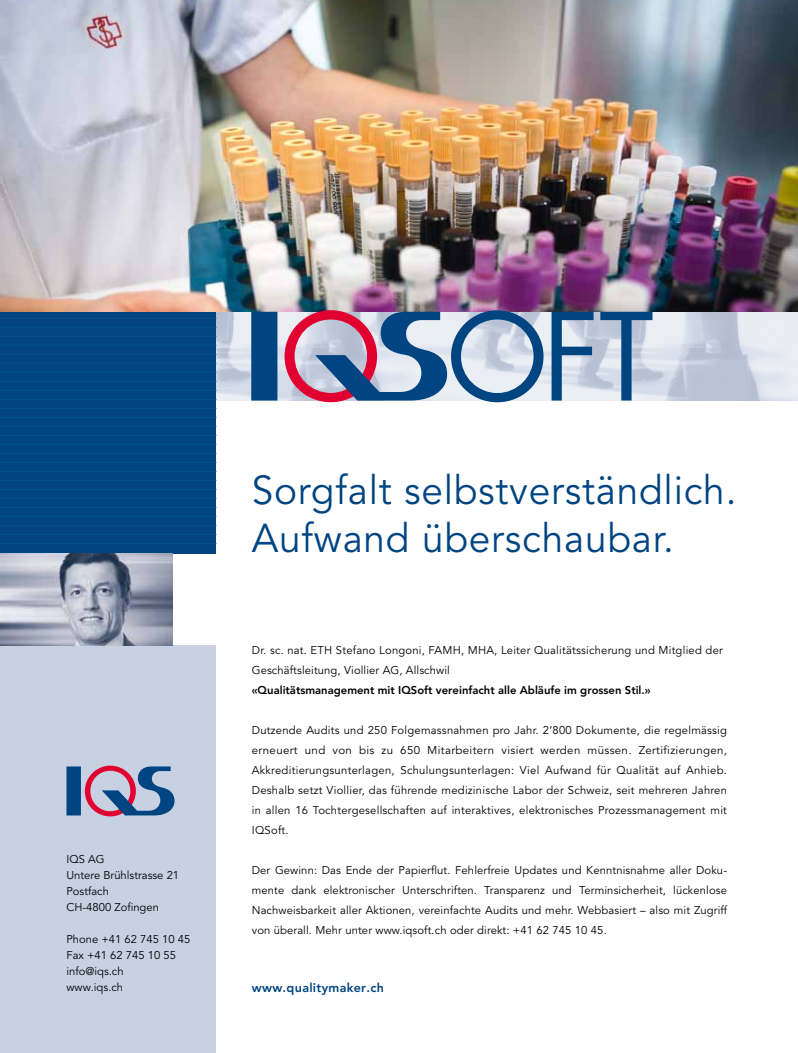
<style>
.page{position:relative;width:798px;height:1053px;background:#fff}
.page>*{position:absolute;margin:0;border:0;box-sizing:border-box;transform-origin:0 0}
.t1{font:40px/48px "Avenir";letter-spacing:.02em;color:#004481}
.t2{font:800 12.5px "Avenir";letter-spacing:.025em;color:#004481}
.t3{font:11.25px/20px "Avenir";letter-spacing:.01em;color:#000}
.t4{font:800 11.25px "Avenir";color:#000}
</style>
<div class="page">
<hr style="left:0;top:1052px;width:797px;height:1px;background:#000">
<hr style="left:797px;top:0;width:1px;height:1052px;background:#000">
<img style="left:0;top:0;width:797px;height:312px">
<div style="left:0;top:645px;width:216px;height:407px;background:#c7d1e2"></div>
<div style="left:66px;top:766px;width:15px;height:49px;background:#004481"></div>
<svg style="left:85px;top:765px;width:89px;height:51px"></svg>
<img style="left:216px;top:312px;width:581px;height:88px">
<svg style="left:551px;top:312px;width:42px;height:88px;background:#85a3c1"></svg>
<svg style="left:600px;top:312px;width:52px;height:88px;background:#97afc9"></svg>
<div style="left:251px;top:312px;width:26px;height:88px;background:#004481"></div>
<svg style="left:284px;top:310px;width:259px;height:92px;background:#9b9bb8"></svg>
<div style="left:0;top:312px;width:216px;height:241px;background:#004481"></div>
<hr style="left:0;top:318px;width:216px;height:1px;background:#00508a">
<hr style="left:0;top:327px;width:216px;height:1px;background:#00508a">
<hr style="left:0;top:336px;width:216px;height:1px;background:#00508a">
<hr style="left:0;top:345px;width:216px;height:1px;background:#00508a">
<hr style="left:0;top:354px;width:216px;height:1px;background:#00508a">
<hr style="left:0;top:363px;width:216px;height:1px;background:#00508a">
<hr style="left:0;top:372px;width:216px;height:1px;background:#00508a">
<hr style="left:0;top:381px;width:216px;height:1px;background:#00508a">
<hr style="left:0;top:390px;width:216px;height:1px;background:#00508a">
<hr style="left:0;top:399px;width:216px;height:1px;background:#00508a">
<hr style="left:0;top:408px;width:216px;height:1px;background:#00508a">
<hr style="left:0;top:417px;width:216px;height:1px;background:#00508a">
<hr style="left:0;top:426px;width:216px;height:1px;background:#00508a">
<hr style="left:0;top:435px;width:216px;height:1px;background:#00508a">
<hr style="left:0;top:444px;width:216px;height:1px;background:#00508a">
<hr style="left:0;top:453px;width:216px;height:1px;background:#00508a">
<hr style="left:0;top:462px;width:216px;height:1px;background:#00508a">
<hr style="left:0;top:471px;width:216px;height:1px;background:#00508a">
<hr style="left:0;top:480px;width:216px;height:1px;background:#00508a">
<hr style="left:0;top:489px;width:216px;height:1px;background:#00508a">
<hr style="left:0;top:498px;width:216px;height:1px;background:#00508a">
<hr style="left:0;top:507px;width:216px;height:1px;background:#00508a">
<hr style="left:0;top:516px;width:216px;height:1px;background:#00508a">
<hr style="left:0;top:525px;width:216px;height:1px;background:#00508a">
<hr style="left:0;top:534px;width:216px;height:1px;background:#00508a">
<hr style="left:0;top:543px;width:216px;height:1px;background:#00508a">
<img style="left:0;top:553px;width:172px;height:92px">
<p class="t3" style="left:66px;top:851px;width:114px;line-height:16px">IQS AG<br>Untere Brühlstrasse 21<br>Postfach<br>CH-4800 Zofingen</p>
<p class="t3" style="left:66px;top:931px;width:125px;line-height:16px">Phone +41 62 745 10 45<br>Fax +41 62 745 10 55 info@iqs.ch<br>www.iqs.ch</p>
<h1 class="t1" style="left:252px;top:467px;width:486px">Sorgfalt selbstverständlich.<br>Aufwand überschaubar.</h1>
<p class="t3" style="left:252px;top:640px;width:472px">Dr. sc. nat. ETH Stefano Longoni, FAMH, MHA, Leiter Qualitätssicherung und Mitglied der<br>Geschäftsleitung, Viollier AG, Allschwil</p>
<p class="t4" style="left:252px;top:683px;width:400px">«Qualitätsmanagement mit IQSoft vereinfacht alle Abläufe im grossen Stil.»</p>
<p class="t3" style="left:252px;top:720px;width:476px;text-align:justify">Dutzende Audits und 250 Folgemassnahmen pro Jahr. 2‘800 Dokumente, die regelmässig erneuert und von bis zu 650 Mitarbeitern visiert werden müssen. Zertifizierungen, Akkreditierungsunterlagen, Schulungsunterlagen: Viel Aufwand für Qualität auf Anhieb.<br>Deshalb setzt Viollier, das führende medizinische Labor der Schweiz, seit mehreren Jahren in allen 16 Tochtergesellschaften auf interaktives, elektronisches Prozessmanagement mit IQSoft.</p>
<p class="t3" style="left:252px;top:860px;width:476px;text-align:justify">Der Gewinn: Das Ende der Papierflut. Fehlerfreie Updates und Kenntnisnahme aller Doku&shy;mente dank elektronischer Unterschriften. Transparenz und Terminsicherheit, lückenlose Nachweisbarkeit aller Aktionen, vereinfachte Audits und mehr. Webbasiert – also mit Zugriff von überall. Mehr unter www.iqsoft.ch oder direkt: +41 62 745 10 45.</p>
<p class="t2" style="left:252px;top:979px;width:134px">www.qualitymaker.ch</p>
</div>
